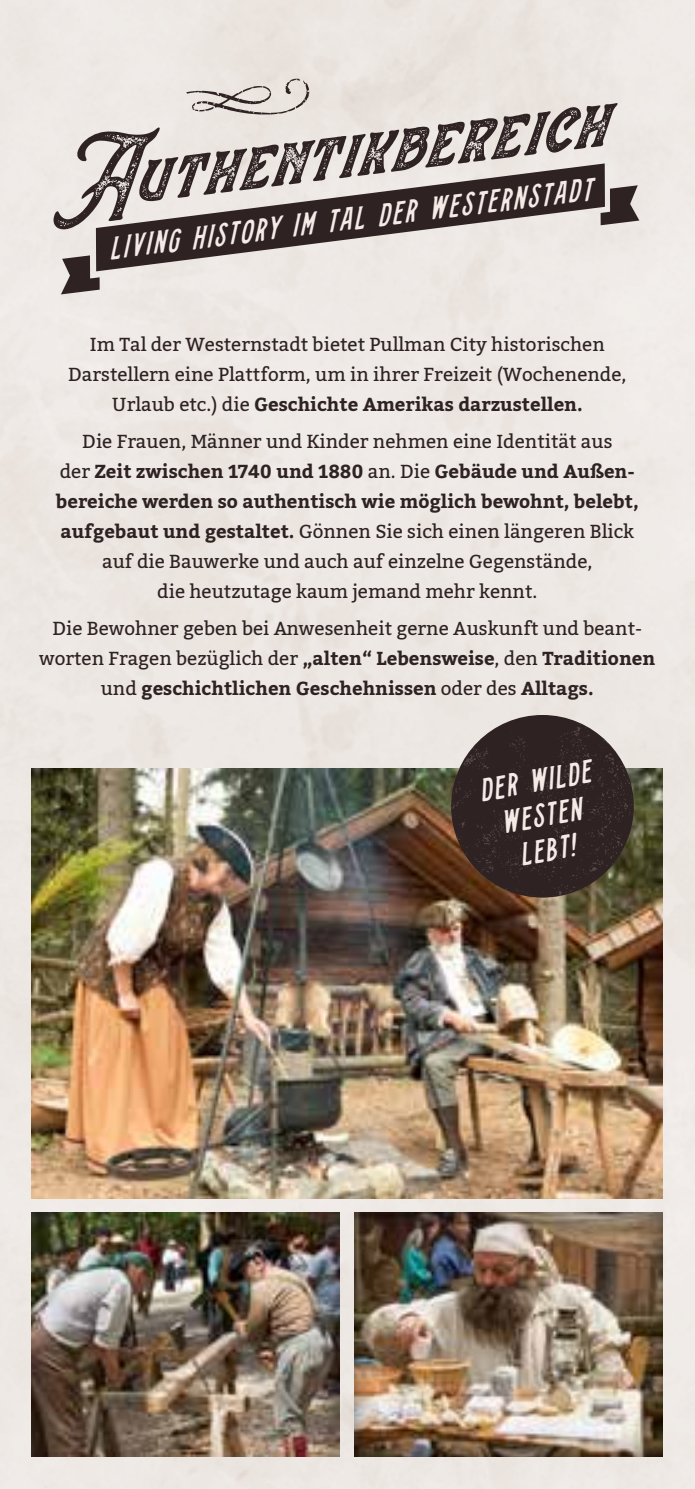
<style>
.page{position:relative;width:695px;height:1489px;background:#fff}
.page>*{position:absolute;margin:0;border:0;box-sizing:border-box;transform-origin:0 0}
.t1{font:italic 75px "Stranger Script Texture";color:#2e2223}
.t2{font:italic 32.5px/35px "Stranger Slim";color:#f4eae6;text-align:center}
.t3{font:italic 32px "Stranger Slim";color:#f4eae6}
.t4{font:18.75px/30px "Kadwa";color:#2e2223;text-align:center}
.s1{font-weight:700}
</style>
<div class="page">
<div style="left:0;top:0;width:694px;height:1488px;background:#eee8e4"></div>
<svg style="left:186px;top:78px;width:123px;height:37px;background:#cfc8c4"></svg>
<svg style="left:96px;top:163px;width:509px;height:108px;background:#a09896"></svg>
<svg style="left:61px;top:254px;width:39px;height:40px;background:#6d6363"></svg>
<svg style="left:600px;top:185px;width:39px;height:40px;background:#675d5d"></svg>
<div style="left:351px;top:1207px;width:312px;height:250px;background:#000;opacity:.6"></div>
<img style="left:31px;top:1212px;width:309px;height:244px">
<img style="left:31px;top:769px;width:631px;height:429px">
<svg style="left:451px;top:715px;width:182px;height:182px;background:#473a38"></svg>
<h1 class="t1" style="left:43px;top:125px;width:563px;rotate:-7deg">Authentikbereich</h1>
<h3 class="t3" style="left:105px;top:232px;width:488px;rotate:-7deg">Living history im Tal der Westernstadt</h3>
<p class="t4" style="left:68px;top:329px;width:560px">Im Tal der Westernstadt bietet Pullman City historischen<br>Darstellern eine Plattform, um in ihrer Freizeit (Wochenende,<br>Urlaub etc.) die <span class="s1">Geschichte Amerikas darzustellen.</span></p>
<p class="t4" style="left:56px;top:426px;width:584px">Die Frauen, Männer und Kinder nehmen eine Identität aus<br>der <span class="s1">Zeit zwischen 1740 und 1880</span> an. Die <span class="s1">Gebäude und Außen&shy;bereiche werden so authentisch wie möglich bewohnt, belebt, aufgebaut und gestaltet.</span> Gönnen Sie sich einen längeren Blick auf die Bauwerke und auch auf einzelne Gegenstände,<br>die heutzutage kaum jemand mehr kennt.</p>
<p class="t4" style="left:39px;top:613px;width:617px">Die Bewohner geben bei Anwesenheit gerne Auskunft und beant&shy;worten Fragen bezüglich der <span class="s1">„alten“ Lebensweise</span>, den <span class="s1">Traditionen </span>und <span class="s1">geschichtlichen Geschehnissen</span> oder des <span class="s1">Alltags.</span></p>
<h2 class="t2" style="left:475px;top:773px;width:115px;rotate:-10deg">Der wilde westen lebt!</h2>
</div>
